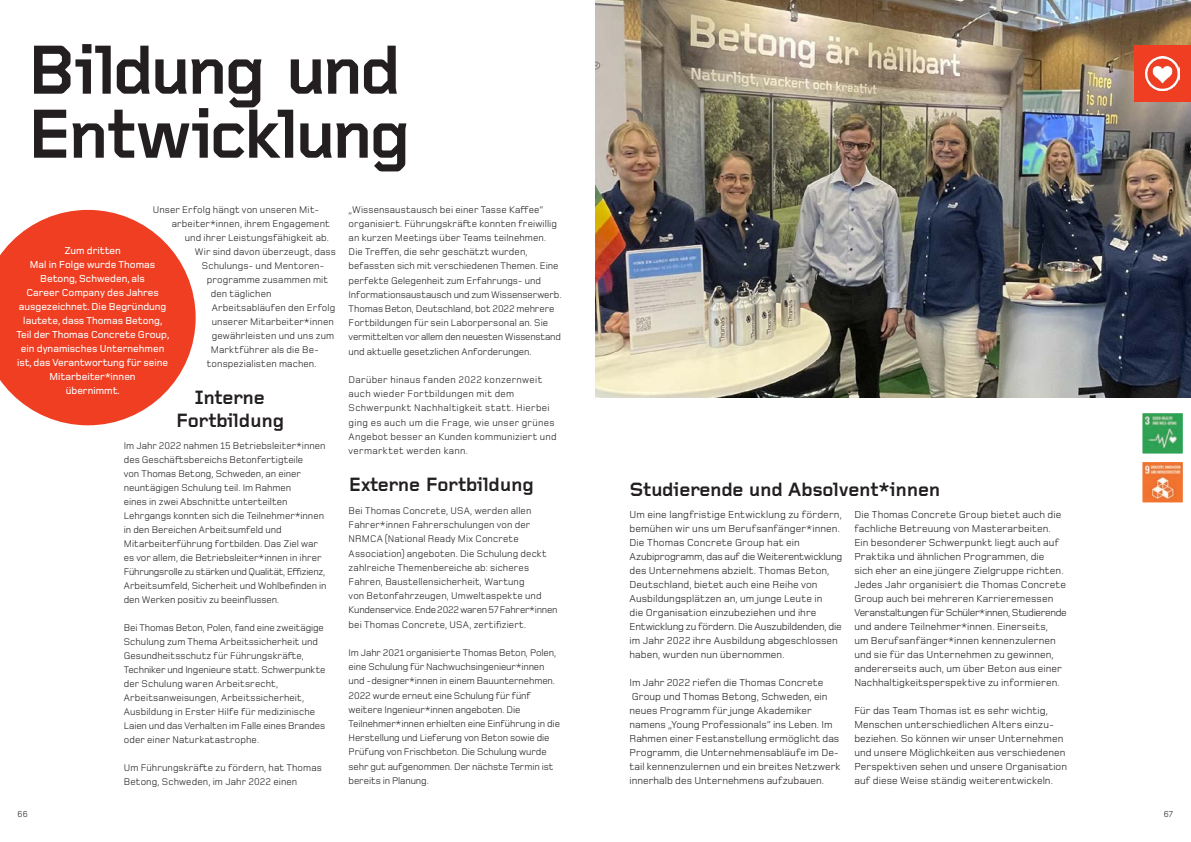
<style>
.page{position:relative;width:1191px;height:842px;background:#fff}
.page>*{position:absolute;margin:0;border:0;box-sizing:border-box;transform-origin:0 0}
.Kapitelrubrik_72_64p{font:700 72px/64px "Foundry Gridnik OT2";letter-spacing:-.06em;color:#231f20}
.Huvudrubrik_20_24pt{font:700 20px/23px "Foundry Gridnik OT2";letter-spacing:-.02em;color:#231f20;text-align:center}
.Brödtext_10_5_15p_DE{font:10.5px/14px "Foundry Monoline OT3";letter-spacing:.005em;color:#231f20}
.Bubblor_10_5_15pt_DE{font:500 10.5px/14px "Foundry Monoline OT3";color:#fff;text-align:center}
.Brödtext_10_5_15p_DE-2{font:10px/14.2px "Foundry Monoline OT3";letter-spacing:.005em;color:#231f20}
.Brödtext_10_5_15p_DE-3{font:10px/14.2px "Foundry Monoline OT3";letter-spacing:.025em;color:#231f20}
.t1{font:9px "Foundry Monoline OT3";color:#231f20}
</style>
<div class="page">
<img style="left:595px;top:0;width:596px;height:397px">
<svg style="left:0;top:210px;width:196px;height:215px;fill:#ef3e22"></svg>
<div style="left:1134px;top:45px;width:57px;height:57px;background:#ef3e22"></div>
<img style="left:1145px;top:57px;width:34px;height:34px">
<svg style="left:1142px;top:413px;width:41px;height:90px;background:#a6a46c"></svg>
<p class="Kapitelrubrik_72_64p" style="left:26px;top:37px;width:387px">Bildung und<br>Entwicklung</p>
<p class="Brödtext_10_5_15p_DE-2" style="left:153px;top:201px;width:168px">Unser Erfolg hängt von unseren Mit-</p>
<p class="Brödtext_10_5_15p_DE-2" style="left:172px;top:215px;width:159px">arbeiter*innen, ihrem Engagement</p>
<p class="Brödtext_10_5_15p_DE-2" style="left:185px;top:229px;width:145px">und ihrer Leistungsfähigkeit ab.</p>
<p class="Brödtext_10_5_15p_DE-2" style="left:195px;top:243px;width:143px">Wir sind davon überzeugt, dass</p>
<p class="Brödtext_10_5_15p_DE-2" style="left:202px;top:257px;width:124px">Schulungs- und Mentoren-</p>
<p class="Brödtext_10_5_15p_DE-2" style="left:207px;top:271px;width:123px">programme zusammen mit</p>
<p class="Brödtext_10_5_15p_DE-2" style="left:211px;top:285px;width:62px">den täglichen</p>
<p class="Brödtext_10_5_15p_DE-2" style="left:212px;top:299px;width:125px">Arbeitsabläufen den Erfolg</p>
<p class="Brödtext_10_5_15p_DE-2" style="left:212px;top:313px;width:123px">unserer Mitarbeiter*innen</p>
<p class="Brödtext_10_5_15p_DE-2" style="left:212px;top:327px;width:124px">gewährleisten und uns zum</p>
<p class="Brödtext_10_5_15p_DE-2" style="left:211px;top:341px;width:110px">Marktführer als die Be-</p>
<p class="Brödtext_10_5_15p_DE-2" style="left:207px;top:355px;width:111px">tonspezialisten machen.</p>
<p class="Huvudrubrik_20_24pt" style="left:176px;top:385px;width:110px">Interne<br>Fortbildung</p>
<p class="Brödtext_10_5_15p_DE-2" style="left:124px;top:438px;width:204px">Im Jahr 2022 nahmen 15 Betriebsleiter*innen des Geschäftsbereichs Betonfertigteile<br>von Thomas Betong, Schweden, an einer neuntägigen Schulung teil. Im Rahmen<br>eines in zwei Abschnitte unterteilten Lehrgangs konnten sich die Teilnehmer*innen in den Bereichen Arbeitsumfeld und Mitarbeiterführung fortbilden. Das Ziel war es vor allem, die Betriebsleiter*innen in ihrer Führungsrolle zu stärken und Qualität, Effizienz, Arbeitsumfeld, Sicherheit und Wohlbefinden in den Werken positiv zu beeinflussen.</p>
<p class="Brödtext_10_5_15p_DE-2" style="left:124px;top:620px;width:203px">Bei Thomas Beton, Polen, fand eine zweitägige Schulung zum Thema Arbeitssicherheit und Gesundheitsschutz für Führungskräfte, Techniker und Ingenieure statt. Schwerpunkte der Schulung waren Arbeitsrecht, Arbeitsanweisungen, Arbeitssicherheit, Ausbildung in Erster Hilfe für medizinische Laien und das Verhalten im Falle eines Brandes oder einer Naturkatastrophe.</p>
<p class="Brödtext_10_5_15p_DE-2" style="left:124px;top:760px;width:200px">Um Führungskräfte zu fördern, hat Thomas<br>Betong, Schweden, im Jahr 2022 einen</p>
<p class="Brödtext_10_5_15p_DE-2" style="left:349px;top:201px;width:214px">„Wissensaustausch bei einer Tasse Kaffee“ organisiert. Führungskräfte konnten freiwillig an kurzen Meetings über Teams teilnehmen.<br>Die Treffen, die sehr geschätzt wurden, befassten sich mit verschiedenen Themen. Eine perfekte Gelegenheit zum Erfahrungs- und Informationsaustausch und zum Wissenserwerb.<br>Thomas Beton, Deutschland, bot 2022 mehrere Fortbildungen für sein Laborpersonal an. Sie vermittelten vor allem den neuesten Wissenstand und aktuelle gesetzlichen Anforderungen.</p>
<p class="Brödtext_10_5_15p_DE-3" style="left:349px;top:372px;width:209px">Darüber hinaus fanden 2022 konzernweit auch wieder Fortbildungen mit dem Schwerpunkt Nachhaltigkeit statt. Hierbei ging es auch um die Frage, wie unser grünes Angebot besser an Kunden kommuniziert und vermarktet werden kann.</p>
<p class="Huvudrubrik_20_24pt" style="left:349px;top:473px;width:187px">Externe Fortbildung</p>
<p class="Brödtext_10_5_15p_DE-2" style="left:349px;top:503px;width:210px">Bei Thomas Concrete, USA, werden allen Fahrer*innen Fahrerschulungen von der NRMCA (National Ready Mix Concrete Association) angeboten. Die Schulung deckt zahlreiche Themenbereiche ab: sicheres Fahren, Baustellensicherheit, Wartung<br>von Betonfahrzeugen, Umweltaspekte und Kundenservice. Ende 2022 waren 57 Fahrer*innen bei Thomas Concrete, USA, zertifiziert.</p>
<p class="Brödtext_10_5_15p_DE-2" style="left:349px;top:645px;width:213px">Im Jahr 2021 organisierte Thomas Beton, Polen, eine Schulung für Nachwuchsingenieur*innen und -designer*innen in einem Bauunternehmen.<br>2022 wurde erneut eine Schulung für fünf weitere Ingenieur*innen angeboten. Die Teilnehmer*innen erhielten eine Einführung in die Herstellung und Lieferung von Beton sowie die Prüfung von Frischbeton. Die Schulung wurde sehr gut aufgenommen. Der nächste Termin ist bereits in Planung.</p>
<p class="Bubblor_10_5_15pt_DE" style="left:16px;top:243px;width:154px">Zum dritten<br>Mal in Folge wurde Thomas<br>Betong, Schweden, als<br>Career Company des Jahres ausgezeichnet. Die Begründung lautete, dass Thomas Betong,<br>Teil der Thomas Concrete Group, ein dynamisches Unternehmen ist, das Verantwortung für seine<br>Mitarbeiter*innen<br>übernimmt.</p>
<p class="Huvudrubrik_20_24pt" style="left:629px;top:477px;width:312px">Studierende und Absolvent*innen</p>
<p class="Brödtext_10_5_15p_DE" style="left:629px;top:507px;width:214px">Um eine langfristige Entwicklung zu fördern, bemühen wir uns um Berufsanfänger*innen.<br>Die Thomas Concrete Group hat ein Azubiprogramm, das auf die Weiterentwicklung des Unternehmens abzielt. Thomas Beton, Deutschland, bietet auch eine Reihe von Ausbildungsplätzen an, um junge Leute in<br>die Organisation einzubeziehen und ihre Entwicklung zu fördern. Die Auszubildenden, die im Jahr 2022 ihre Ausbildung abgeschlossen haben, wurden nun übernommen.</p>
<p class="Brödtext_10_5_15p_DE" style="left:629px;top:675px;width:212px">Im Jahr 2022 riefen die Thomas Concrete Group und Thomas Betong, Schweden, ein neues Programm für junge Akademiker namens „Young Professionals“ ins Leben. Im Rahmen einer Festanstellung ermöglicht das Programm, die Unternehmensabläufe im De&shy;tail kennenzulernen und ein breites Netzwerk innerhalb des Unternehmens aufzubauen.</p>
<p class="Brödtext_10_5_15p_DE" style="left:854px;top:507px;width:214px">Die Thomas Concrete Group bietet auch die fachliche Betreuung von Masterarbeiten.<br>Ein besonderer Schwerpunkt liegt auch auf Praktika und ähnlichen Programmen, die<br>sich eher an eine jüngere Zielgruppe richten.<br>Jedes Jahr organisiert die Thomas Concrete Group auch bei mehreren Karrieremessen Veranstaltungen für Schüler*innen, Studierende und andere Teilnehmer*innen. Einerseits,<br>um Berufsanfänger*innen kennenzulernen und sie für das Unternehmen zu gewinnen, andererseits auch, um über Beton aus einer Nachhaltigkeitsperspektive zu informieren.</p>
<p class="Brödtext_10_5_15p_DE" style="left:854px;top:703px;width:214px">Für das Team Thomas ist es sehr wichtig, Menschen unterschiedlichen Alters einzu&shy;beziehen. So können wir unser Unternehmen und unsere Möglichkeiten aus verschiedenen Perspektiven sehen und unsere Organisation auf diese Weise ständig weiterentwickeln.</p>
<p class="t1" style="left:18px;top:807px;width:12px">66</p>
<p class="t1" style="left:1163px;top:807px;width:11px">67</p>
</div>
